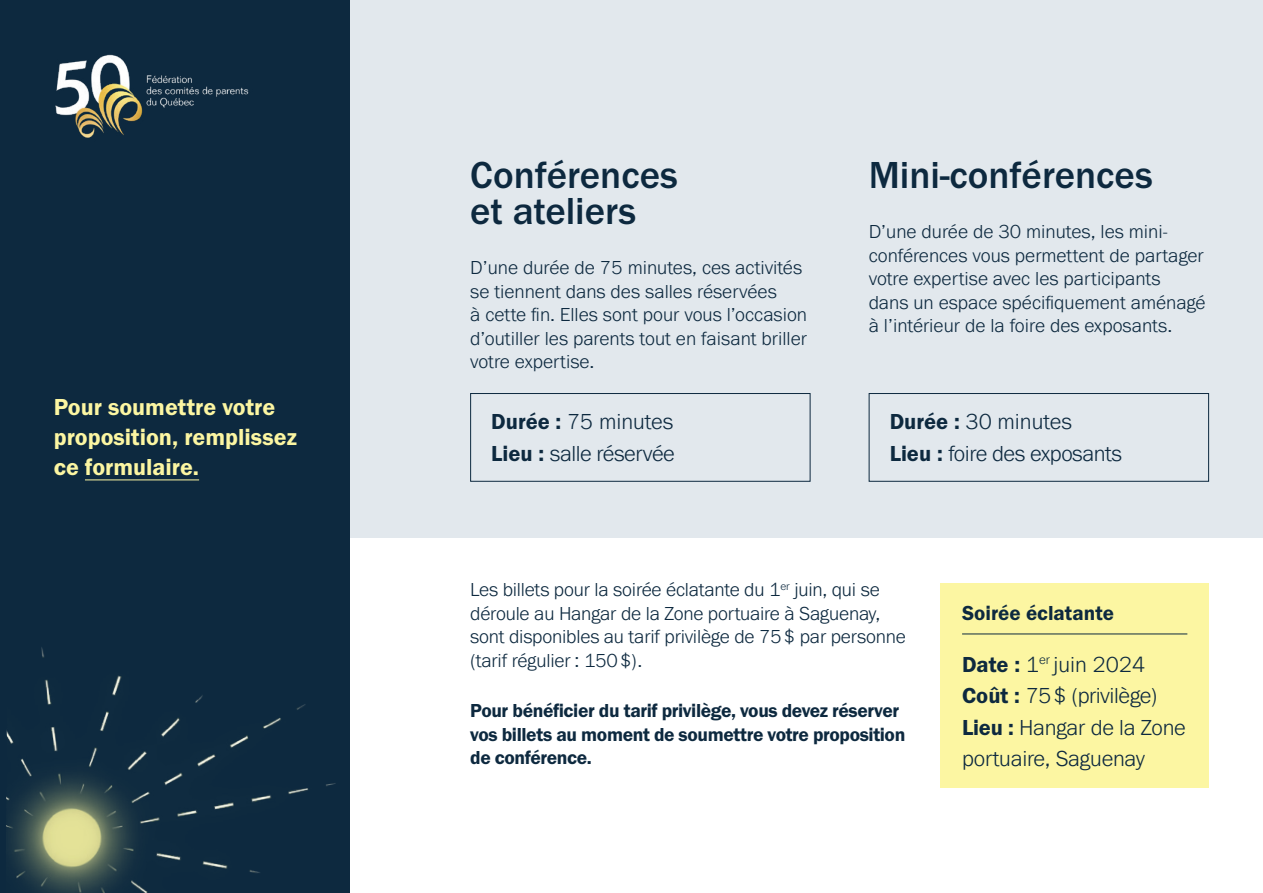
<style>
.page{position:relative;width:1263px;height:893px;background:#fff}
.page>*{position:absolute;margin:0;border:0;box-sizing:border-box;transform-origin:0 0}
.t1{font:500 39px/36px "Franklin Gothic URW";color:#0d293f}
.t2{font:24px/30px "Franklin Gothic URW Dem";color:#fcf6a2}
.t3{font:300 22.5px/31.5px "Franklin Gothic URW";letter-spacing:-.015em;color:#0d293f}
.t4{font:21px "Franklin Gothic URW Dem";color:#0d293f}
.t5{font:300 19.5px/23.4px "Franklin Gothic URW";color:#0d293f}
.t6{font:19.5px/23.4px "Franklin Gothic URW Dem";letter-spacing:-.02em;color:#0d293f}
.s1{font-family:"Franklin Gothic URW Dem";font-weight:400}
</style>
<div class="page">
<div style="left:322px;top:0;width:941px;height:538px;background:#e2e8ed"></div>
<div style="left:0;top:0;width:349px;height:893px;background:#0d293f"></div>
<img style="left:6px;top:647px;width:330px;height:246px">
<div style="left:470px;top:393px;width:340px;height:89px;border:1px solid #0d293f"></div>
<div style="left:869px;top:393px;width:340px;height:89px;border:1px solid #0d293f"></div>
<img style="left:55px;top:54px;width:194px;height:84px">
<hr style="left:85px;top:479px;width:114px;height:1px;background:#fcf6a2">
<div style="left:940px;top:583px;width:269px;height:205px;background:#fcf6a2"></div>
<hr style="left:962px;top:634px;width:225px;height:1px;background:#0d293f">
<p class="t2" style="left:54px;top:392px;width:245px">Pour soumettre votre proposition, remplissez ce formulaire.</p>
<h1 class="t1" style="left:470px;top:156px;width:209px">Conférences et ateliers</h1>
<p class="t5" style="left:470px;top:256px;width:338px">D’une durée de 75 minutes, ces activités se tiennent dans des salles réservées<br>à cette fin. Elles sont pour vous l’occasion d’outiller les parents tout en faisant briller votre expertise.</p>
<h1 class="t1" style="left:869px;top:156px;width:286px">Mini-conférences</h1>
<p class="t5" style="left:869px;top:220px;width:338px">D’une durée de 30 minutes, les mini&shy;conférences vous permettent de partager votre expertise avec les participants<br>dans un espace spécifiquement aménagé à l’intérieur de la foire des exposants.</p>
<p class="t3" style="left:491px;top:405px;width:185px"><span class="s1">Durée :</span> 75 minutes<br><span class="s1">Lieu :</span> salle réservée</p>
<p class="t3" style="left:890px;top:405px;width:234px"><span class="s1">Durée :</span> 30 minutes<br><span class="s1">Lieu :</span> foire des exposants</p>
<p class="t5" style="left:470px;top:578px;width:437px">Les billets pour la soirée éclatante du 1<sup>er</sup> juin, qui se déroule au Hangar de la Zone portuaire à Saguenay, sont disponibles au tarif privilège de 75$ par personne (tarif régulier : 150$).</p>
<p class="t6" style="left:470px;top:699px;width:437px">Pour bénéficier du tarif privilège, vous devez réserver vos billets au moment de soumettre votre proposition de conférence.</p>
<p class="t4" style="left:962px;top:600px;width:153px">Soirée éclatante</p>
<p class="t3" style="left:962px;top:648px;width:225px"><span class="s1">Date :</span> 1<sup>er</sup> juin 2024<br><span class="s1">Coût :</span> 75$ (privilège)<br><span class="s1">Lieu :</span> Hangar de la Zone portuaire, Saguenay</p>
</div>
